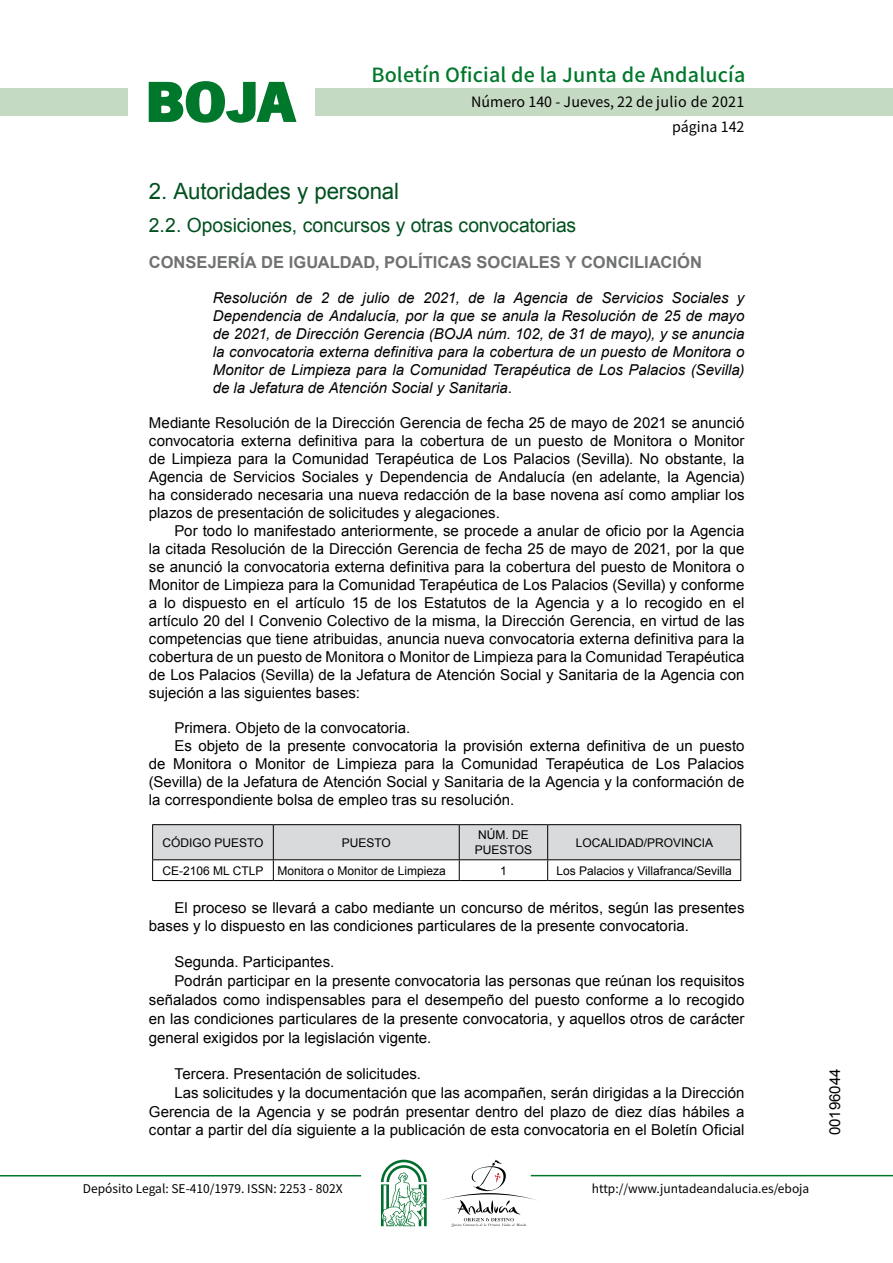
<style>
.page{position:relative;width:893px;height:1263px;background:#fff}
.page>*{position:absolute;margin:0;border:0;box-sizing:border-box;transform-origin:0 0}
.t1{font:700 57.75px "News Got T";color:#00782c;scale:1.14 1}
.t2{font:22.5px "Arial";letter-spacing:-.01em;color:#00501f}
.t3{font:19.5px "Arial";letter-spacing:-.005em;color:#00501f}
.t4{font:500 19.5px "Noto Sans HK";letter-spacing:.01em;color:#00782c}
.t5{font:700 16.5px "Arial";color:#707173}
.t6{font:15px/18px "Arial";color:#000;text-align:justify}
.t7{font:italic 15px/18px "Arial";color:#000;text-align:justify}
.t8{font:14.25px/24.5px "Noto Sans HK";color:#000;text-align:right}
.t9{font:12px/14.4px "Arial";color:#000}
.t10{font:12px "Noto Sans HK";color:#000}
</style>
<div class="page">
<div style="left:315px;top:88px;width:577px;height:28px;background:#c5dac3"></div>
<div style="left:0;top:88px;width:128px;height:28px;background:#c5dac3"></div>
<hr style="left:0;top:1175px;width:361px;height:2px;background:#00782c">
<hr style="left:531px;top:1175px;width:361px;height:1px;background:#00782c">
<svg style="left:148px;top:81px;width:149px;height:42px"></svg>
<svg style="left:442px;top:1160px;width:100px;height:67px"></svg>
<svg style="left:381px;top:1160px;width:45px;height:66px"></svg>
<hr style="left:152px;top:824px;width:121px;height:1px;background:#000">
<hr style="left:273px;top:824px;width:186px;height:1px;background:#000">
<hr style="left:459px;top:824px;width:88px;height:1px;background:#000">
<hr style="left:547px;top:824px;width:194px;height:1px;background:#000">
<svg style="left:152px;top:825px;width:589px;height:55px"></svg>
<hr style="left:152px;top:880px;width:121px;height:1px;background:#000">
<hr style="left:273px;top:880px;width:186px;height:1px;background:#000">
<hr style="left:459px;top:880px;width:88px;height:1px;background:#000">
<hr style="left:547px;top:880px;width:194px;height:1px;background:#000">
<h1 class="t1" style="left:145px;top:68px;width:133px">BOJA</h1>
<h3 class="t4" style="left:371px;top:64px;width:375px">Boletín Oficial de la Junta de Andalucía</h3>
<p class="t8" style="left:471px;top:90px;width:275px">Número 140 - Jueves, 22 de julio de 2021 página 142</p>
<h2 class="t2" style="left:149px;top:177px;width:252px">2. Autoridades y personal</h2>
<h3 class="t3" style="left:149px;top:212px;width:429px">2.2. Oposiciones, concursos y otras convocatorias</h3>
<p class="t5" style="left:149px;top:251px;width:554px">CONSEJERÍA DE IGUALDAD, POLÍTICAS SOCIALES Y CONCI LIACIÓN</p>
<p class="t7" style="left:213px;top:289px;width:533px">Resolución de 2 de julio de 2021, de la Agencia de Servicios Sociales y Dependencia de Andalucía, por la que se anula la Resolución de 25 de mayo de 2021, de Dirección Gerencia (BOJA núm. 102, de 31 de mayo), y se anuncia la convocatoria externa definitiva para la cobertura de un puesto de Monitora o Monitor de Limpieza para la Comunidad Terapéutica de Los Palacios (Sevilla) de la Jefatura de Atención Social y Sanitaria.</p>
<p class="t6" style="left:149px;top:414px;width:597px">Mediante Resolución de la Dirección Gerencia de fecha 25 de mayo de 2021 se anunció convocatoria externa definitiva para la cobertura de un puesto de Monitora o Monitor de Limpieza para la Comunidad Terapéutica de Los Palacios (Sevilla). No obstante, la Agencia de Servicios Sociales y Dependencia de Andalucía (en adelante, la Agencia) ha considerado necesaria una nueva redacción de la base novena así como ampliar los plazos de presentación de solicitudes y alegaciones.</p>
<p class="t6" style="left:149px;top:522px;width:597px;text-indent:26px">Por todo lo manifestado anteriormente, se procede a anular de oficio por la Agencia la citada Resolución de la Dirección Gerencia de fecha 25 de mayo de 2021, por la que se anunció la convocatoria externa definitiva para la cobertura del puesto de Monitora o Monitor de Limpieza para la Comunidad Terapéutica de Los Palacios (Sevilla) y conforme a lo dispuesto en el artículo 15 de los Estatutos de la Agencia y a lo recogido en el artículo 20 del I Convenio Colectivo de la misma, la Dirección Gerencia, en virtud de las competencias que tiene atribuidas, anuncia nueva convocatoria externa definitiva para la cobertura de un puesto de Monitora o Monitor de Limpieza para la Comunidad Terapéutica de Los Palacios (Sevilla) de la Jefatura de Atención Social y Sanitaria de la Agencia con sujeción a las siguientes bases:</p>
<p class="t6" style="left:174px;top:719px;width:237px">Primera. Objeto de la convocatoria.</p>
<p class="t6" style="left:174px;top:737px;width:571px">Es objeto de la presente convocatoria la provisión externa definitiva de un puesto</p>
<p class="t6" style="left:149px;top:755px;width:597px">de Monitora o Monitor de Limpieza para la Comunidad Terapéutica de Los Palacios</p>
<p class="t6" style="left:149px;top:773px;width:597px">(Sevilla) de la Jefatura de Atención Social y Sanitaria de la Agencia y la conformación de</p>
<p class="t6" style="left:149px;top:791px;width:367px">la correspondiente bolsa de empleo tras su resolución.</p>
<p class="t9" style="left:162px;top:835px;width:103px">CÓDIGO PUESTO</p>
<p class="t9" style="left:342px;top:835px;width:51px">PUESTO</p>
<p class="t9" style="left:475px;top:828px;width:59px">NÚM. DE<br>PUESTOS</p>
<p class="t9" style="left:576px;top:835px;width:139px">LOCALIDAD/PROVINCIA</p>
<p class="t9" style="left:163px;top:863px;width:284px">CE-2106 ML CTLP Monitora o Monitor de Limpieza</p>
<p class="t9" style="left:500px;top:863px;width:8px">1</p>
<p class="t9" style="left:556px;top:863px;width:177px">Los Palacios y Villafranca/Sevilla</p>
<p class="t6" style="left:149px;top:898px;width:597px;line-height:18.9px;text-indent:26px">El proceso se llevará a cabo mediante un concurso de méritos, según las presentes bases y lo dispuesto en las condiciones particulares de la presente convocatoria.</p>
<p class="t6" style="left:174px;top:953px;width:161px">Segunda. Participantes.</p>
<p class="t6" style="left:174px;top:972px;width:571px">Podrán participar en la presente convocatoria las personas que reúnan los requisitos</p>
<p class="t6" style="left:149px;top:991px;width:597px">señalados como indispensables para el desempeño del puesto conforme a lo recogido</p>
<p class="t6" style="left:149px;top:1010px;width:597px">en las condiciones particulares de la presente convocatoria, y aquellos otros de carácter</p>
<p class="t6" style="left:149px;top:1029px;width:284px">general exigidos por la legislación vigente.</p>
<p class="t6" style="left:174px;top:1065px;width:248px">Tercera. Presentación de solicitudes.</p>
<p class="t6" style="left:174px;top:1084px;width:571px">Las solicitudes y la documentación que las acompañen, serán dirigidas a la Dirección</p>
<p class="t6" style="left:149px;top:1102px;width:597px">Gerencia de la Agencia y se podrán presentar dentro del plazo de diez días hábiles a</p>
<p class="t6" style="left:149px;top:1121px;width:597px">contar a partir del día siguiente a la publicación de esta convocatoria en el Boletín Oficial</p>
<p class="t10" style="left:83px;top:1181px;width:261px">Depósito Legal: SE-410/1979. ISSN: 2253 - 802X</p>
<p class="t10" style="left:592px;top:1181px;width:219px">http://www.juntadeandalucia.es/eboja</p>
<p class="t6" style="left:826px;top:1135px;width:68px;rotate:-90deg">00196044</p>
</div>
